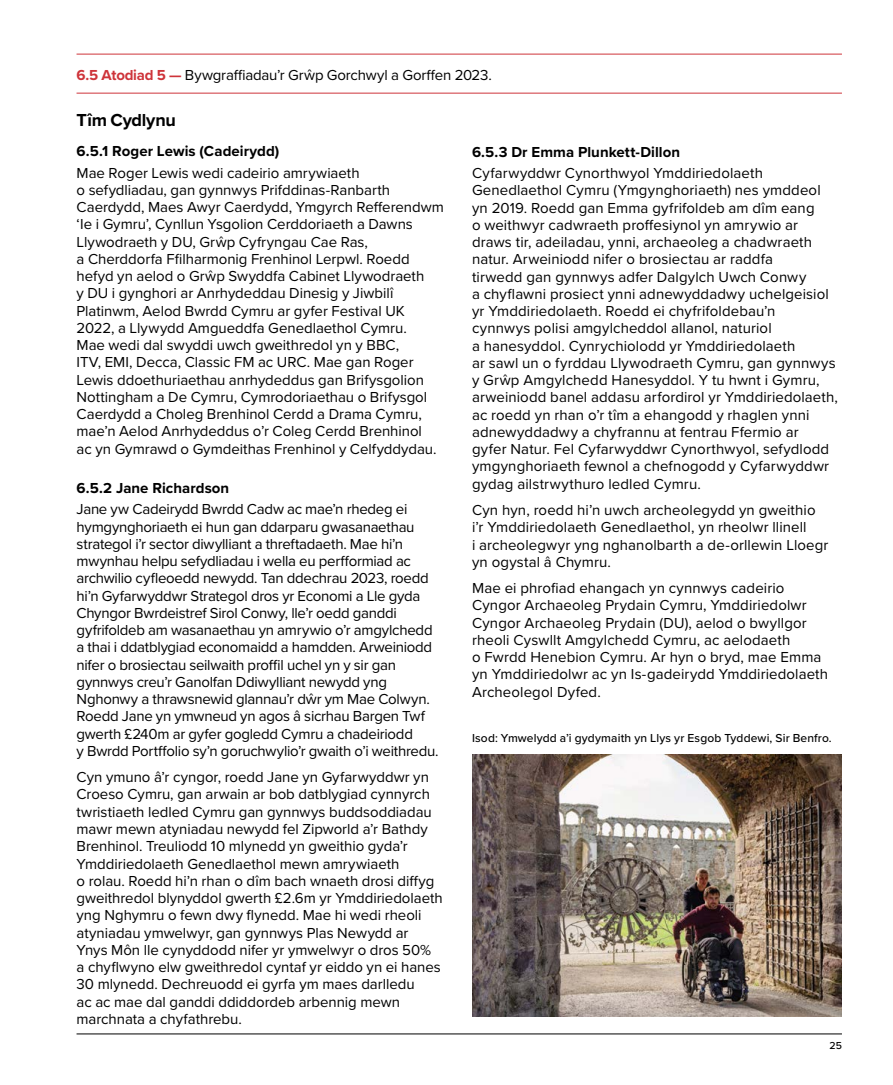
<style>
.page{position:relative;width:893px;height:1085px;background:#fff}
.page>*{position:absolute;margin:0;border:0;box-sizing:border-box;transform-origin:0 0}
.black_fact_text{font:700 18px "Proxima Nova";letter-spacing:-.015em;color:#000}
.Updated_body{font:15px/17.2px "Proxima Nova";color:#000}
.Recommendation_sub{font:700 15px "Proxima Nova";letter-spacing:.005em;color:#000}
.theme_list{font:15px "Proxima Nova";letter-spacing:-.01em;color:#000}
.New_credits{font:500 12px "Proxima Nova";letter-spacing:.01em;color:#000}
.t1{font:500 10.5px "Proxima Nova";color:#000}
.s1{font-weight:700;color:#ce343a}
</style>
<div class="page">
<img style="left:472px;top:754px;width:370px;height:261px">
<hr style="left:77px;top:54px;width:765px;height:1px;background:#ce343a">
<hr style="left:77px;top:93px;width:765px;height:1px;background:#ce343a">
<hr style="left:77px;top:1033px;width:765px;height:1px;background:#000">
<p class="theme_list" style="left:77px;top:64px;width:417px"><span class="s1">6.5 Atodiad 5 —</span> Bywgraffiadau’r Grŵp Gorchwyl a Gorffen 2023.</p>
<p class="black_fact_text" style="left:77px;top:106px;width:101px">Tîm Cydlynu</p>
<p class="Recommendation_sub" style="left:77px;top:140px;width:204px">6.5.1 Roger Lewis (Cadeirydd)</p>
<p class="Updated_body" style="left:77px;top:163px;width:369px">Mae Roger Lewis wedi cadeirio amrywiaeth<br>o sefydliadau, gan gynnwys Prifddinas-Ranbarth Caerdydd, Maes Awyr Caerdydd, Ymgyrch Refferendwm ‘Ie i Gymru’, Cynllun Ysgolion Cerddoriaeth a Dawns Llywodraeth y DU, Grŵp Cyfryngau Cae Ras,<br>a Cherddorfa Ffilharmonig Frenhinol Lerpwl. Roedd hefyd yn aelod o Grŵp Swyddfa Cabinet Llywodraeth<br>y DU i gynghori ar Anrhydeddau Dinesig y Jiwbilî Platinwm, Aelod Bwrdd Cymru ar gyfer Festival UK 2022, a Llywydd Amgueddfa Genedlaethol Cymru.<br>Mae wedi dal swyddi uwch gweithredol yn y BBC,<br>ITV, EMI, Decca, Classic FM ac URC. Mae gan Roger Lewis ddoethuriaethau anrhydeddus gan Brifysgolion Nottingham a De Cymru, Cymrodoriaethau o Brifysgol Caerdydd a Choleg Brenhinol Cerdd a Drama Cymru, mae’n Aelod Anrhydeddus o’r Coleg Cerdd Brenhinol<br>ac yn Gymrawd o Gymdeithas Frenhinol y Celfyddydau.</p>
<p class="Recommendation_sub" style="left:77px;top:476px;width:154px">6.5.2 Jane Richardson</p>
<p class="Updated_body" style="left:77px;top:500px;width:364px">Jane yw Cadeirydd Bwrdd Cadw ac mae’n rhedeg ei hymgynghoriaeth ei hun gan ddarparu gwasanaethau strategol i’r sector diwylliant a threftadaeth. Mae hi’n mwynhau helpu sefydliadau i wella eu perfformiad ac archwilio cyfleoedd newydd. Tan ddechrau 2023, roedd hi’n Gyfarwyddwr Strategol dros yr Economi a Lle gyda Chyngor Bwrdeistref Sirol Conwy, lle’r oedd ganddi gyfrifoldeb am wasanaethau yn amrywio o’r amgylchedd a thai i ddatblygiad economaidd a hamdden. Arweiniodd nifer o brosiectau seilwaith proffil uchel yn y sir gan gynnwys creu’r Ganolfan Ddiwylliant newydd yng Nghonwy a thrawsnewid glannau’r dŵr ym Mae Colwyn.<br>Roedd Jane yn ymwneud yn agos â sicrhau Bargen Twf gwerth £240m ar gyfer gogledd Cymru a chadeiriodd<br>y Bwrdd Portffolio sy’n goruchwylio’r gwaith o’i weithredu.</p>
<p class="Updated_body" style="left:77px;top:767px;width:368px">Cyn ymuno â’r cyngor, roedd Jane yn Gyfarwyddwr yn Croeso Cymru, gan arwain ar bob datblygiad cynnyrch twristiaeth ledled Cymru gan gynnwys buddsoddiadau mawr mewn atyniadau newydd fel Zipworld a’r Bathdy Brenhinol. Treuliodd 10 mlynedd yn gweithio gyda’r Ymddiriedolaeth Genedlaethol mewn amrywiaeth<br>o rolau. Roedd hi’n rhan o dîm bach wnaeth drosi diffyg gweithredol blynyddol gwerth £2.6m yr Ymddiriedolaeth yng Nghymru o fewn dwy flynedd. Mae hi wedi rheoli atyniadau ymwelwyr, gan gynnwys Plas Newydd ar Ynys Môn lle cynyddodd nifer yr ymwelwyr o dros 50% a chyflwyno elw gweithredol cyntaf yr eiddo yn ei hanes 30 mlynedd. Dechreuodd ei gyrfa ym maes darlledu<br>ac ac mae dal ganddi ddiddordeb arbennig mewn marchnata a chyfathrebu.</p>
<p class="Recommendation_sub" style="left:472px;top:140px;width:210px">6.5.3 Dr Emma Plunkett-Dillon</p>
<p class="Updated_body" style="left:472px;top:164px;width:367px">Cyfarwyddwr Cynorthwyol Ymddiriedolaeth Genedlaethol Cymru (Ymgynghoriaeth) nes ymddeol yn 2019. Roedd gan Emma gyfrifoldeb am dîm eang<br>o weithwyr cadwraeth proffesiynol yn amrywio ar draws tir, adeiladau, ynni, archaeoleg a chadwraeth natur. Arweiniodd nifer o brosiectau ar raddfa<br>tirwedd gan gynnwys adfer Dalgylch Uwch Conwy<br>a chyflawni prosiect ynni adnewyddadwy uchelgeisiol yr Ymddiriedolaeth. Roedd ei chyfrifoldebau’n<br>cynnwys polisi amgylcheddol allanol, naturiol<br>a hanesyddol. Cynrychiolodd yr Ymddiriedolaeth<br>ar sawl un o fyrddau Llywodraeth Cymru, gan gynnwys y Grŵp Amgylchedd Hanesyddol. Y tu hwnt i Gymru, arweiniodd banel addasu arfordirol yr Ymddiriedolaeth, ac roedd yn rhan o’r tîm a ehangodd y rhaglen ynni adnewyddadwy a chyfrannu at fentrau Ffermio ar<br>gyfer Natur. Fel Cyfarwyddwr Cynorthwyol, sefydlodd ymgynghoriaeth fewnol a chefnogodd y Cyfarwyddwr gydag ailstrwythuro ledled Cymru.</p>
<p class="Updated_body" style="left:472px;top:500px;width:358px">Cyn hyn, roedd hi’n uwch archeolegydd yn gweithio i’r Ymddiriedolaeth Genedlaethol, yn rheolwr llinell<br>i archeolegwyr yng nghanolbarth a de-orllewin Lloegr yn ogystal â Chymru.</p>
<p class="Updated_body" style="left:472px;top:578px;width:358px">Mae ei phrofiad ehangach yn cynnwys cadeirio Cyngor Archaeoleg Prydain Cymru, Ymddiriedolwr Cyngor Archaeoleg Prydain (DU), aelod o bwyllgor rheoli Cyswllt Amgylchedd Cymru, ac aelodaeth<br>o Fwrdd Henebion Cymru. Ar hyn o bryd, mae Emma yn Ymddiriedolwr ac yn Is-gadeirydd Ymddiriedolaeth Archeolegol Dyfed.</p>
<p class="New_credits" style="left:472px;top:728px;width:361px">Isod: Ymwelydd a’i gydymaith yn Llys yr Esgob Tyddewi, Sir Benfro.</p>
<p class="t1" style="left:829px;top:1037px;width:14px">25</p>
</div>
